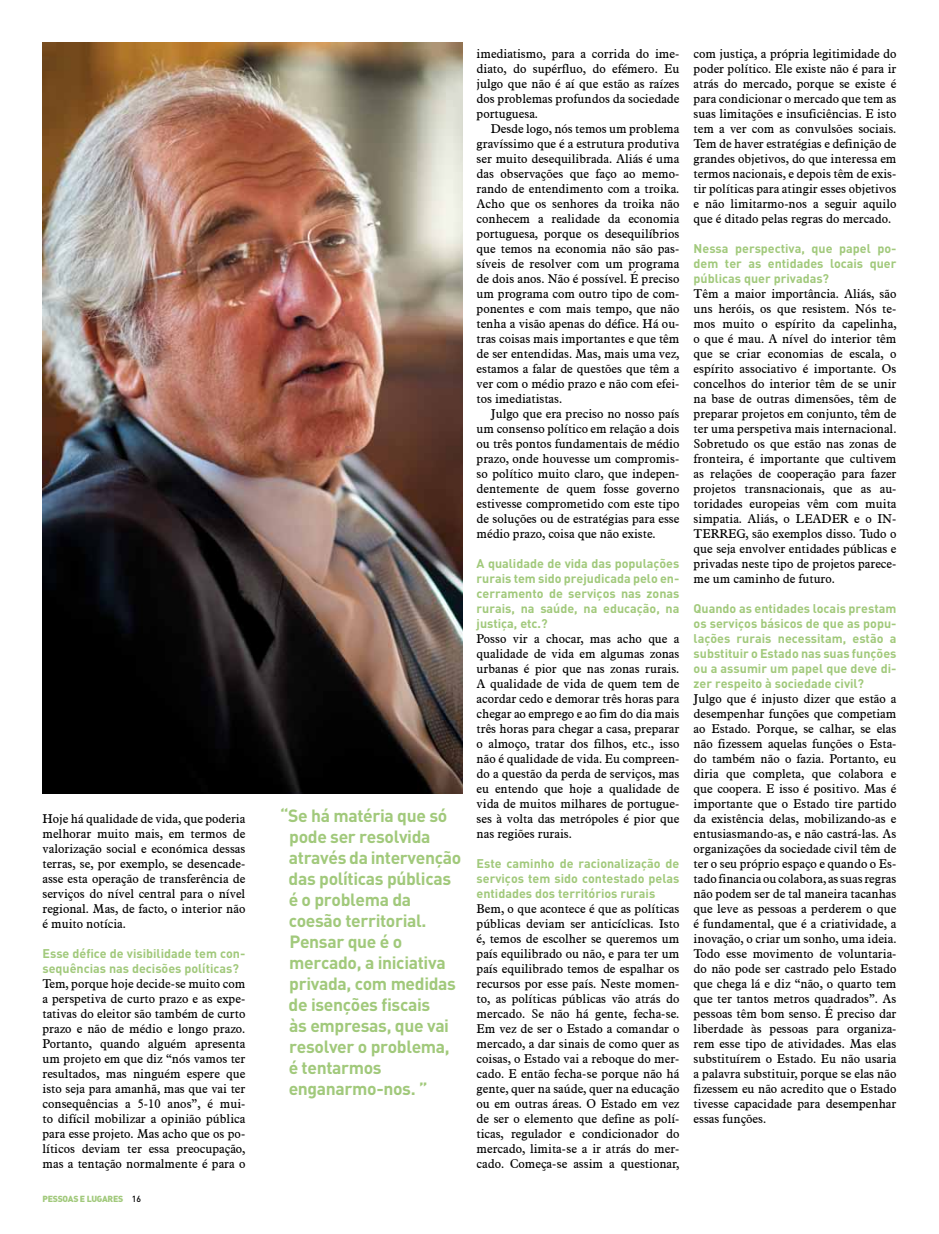
<style>
.page{position:relative;width:939px;height:1234px;background:#fff}
.page>*{position:absolute;margin:0;border:0;box-sizing:border-box;transform-origin:0 0}
.t1{font:700 17.5px/21px "DIN";letter-spacing:-.02em;color:#a1c97b}
.t2{font:12.5px/15px "Aldine 721 BT";color:#000;text-align:justify}
.t3{font:700 12.5px/15px "DIN";color:#a1c97b;text-align:justify}
.t4{font:8.75px "DIN Black Alternate";letter-spacing:-.03em;color:#a1c97b}
.s1{font-family:"DIN";font-weight:500;color:#000}
</style>
<div class="page">
<img style="left:43px;top:43px;width:419px;height:750px">
<p class="t2" style="left:43px;top:810px;width:204px">Hoje há qualidade de vida, que poderia melhorar muito mais, em termos de valorização social e económica dessas terras, se, por exemplo, se desencade&shy;asse esta operação de transferência de serviços do nível central para o nível regional. Mas, de facto, o interior não é muito notícia.</p>
<p class="t3" style="left:43px;top:945px;width:204px">Esse défice de visibilidade tem con&shy;sequências nas decisões políticas?</p>
<p class="t2" style="left:43px;top:975px;width:204px">Tem, porque hoje decide-se muito com a perspetiva de curto prazo e as expe&shy;tativas do eleitor são também de curto prazo e não de médio e longo prazo.<br>Portanto, quando alguém apresenta um projeto em que diz “nós vamos ter resultados, mas ninguém espere que isto seja para amanhã, mas que vai ter consequências a 5-10 anos”, é mui&shy;to difícil mobilizar a opinião pública para esse projeto. Mas acho que os po&shy;líticos deviam ter essa preocupação, mas a tentação normalmente é para o</p>
<p class="t4" style="left:43px;top:1192px;width:100px">PESSOAS E LUGARES <span class="s1">16</span></p>
<p class="t1" style="left:289px;top:804px;width:174px;text-indent:-8px">“Se há matéria que só pode ser resolvida através da intervenção das políticas públicas é o problema da coesão territorial.<br>Pensar que é o mercado, a iniciativa privada, com medidas de isenções fiscais<br>às empresas, que vai resolver o problema, é tentarmos enganarmo-nos. ”</p>
<p class="t2" style="left:477px;top:45px;width:204px">imediatismo, para a corrida do ime&shy;diato, do supérfluo, do efémero. Eu julgo que não é aí que estão as raízes dos problemas profundos da sociedade portuguesa.</p>
<p class="t2" style="left:477px;top:120px;width:204px;text-indent:14px">Desde logo, nós temos um problema gravíssimo que é a estrutura produtiva ser muito desequilibrada. Aliás é uma das observações que faço ao memo&shy;rando de entendimento com a troika.<br>Acho que os senhores da troika não conhecem a realidade da economia portuguesa, porque os desequilíbrios que temos na economia não são pas&shy;síveis de resolver com um programa de dois anos. Não é possível. É preciso um programa com outro tipo de com&shy;ponentes e com mais tempo, que não tenha a visão apenas do défice. Há ou&shy;tras coisas mais importantes e que têm de ser entendidas. Mas, mais uma vez, estamos a falar de questões que têm a ver com o médio prazo e não com efei&shy;tos imediatistas.</p>
<p class="t2" style="left:477px;top:405px;width:204px;text-indent:14px">Julgo que era preciso no nosso país um consenso político em relação a dois ou três pontos fundamentais de médio prazo, onde houvesse um compromis&shy;so político muito claro, que indepen&shy;dentemente de quem fosse governo estivesse comprometido com este tipo de soluções ou de estratégias para esse médio prazo, coisa que não existe.</p>
<p class="t3" style="left:477px;top:555px;width:204px">A qualidade de vida das populações rurais tem sido prejudicada pelo en&shy;cerramento de serviços nas zonas rurais, na saúde, na educação, na justiça, etc.?</p>
<p class="t2" style="left:477px;top:630px;width:204px">Posso vir a chocar, mas acho que a qualidade de vida em algumas zonas urbanas é pior que nas zonas rurais.<br>A qualidade de vida de quem tem de acordar cedo e demorar três horas para chegar ao emprego e ao fim do dia mais três horas para chegar a casa, preparar o almoço, tratar dos filhos, etc., isso não é qualidade de vida. Eu compreen&shy;do a questão da perda de serviços, mas eu entendo que hoje a qualidade de vida de muitos milhares de portugue&shy;ses à volta das metrópoles é pior que nas regiões rurais.</p>
<p class="t3" style="left:477px;top:855px;width:204px">Este caminho de racionalização de serviços tem sido contestado pelas entidades dos territórios rurais</p>
<p class="t2" style="left:477px;top:900px;width:204px">Bem, o que acontece é que as políticas públicas deviam ser anticíclicas. Isto é, temos de escolher se queremos um país equilibrado ou não, e para ter um país equilibrado temos de espalhar os recursos por esse país. Neste momen&shy;to, as políticas públicas vão atrás do mercado. Se não há gente, fecha-se.<br>Em vez de ser o Estado a comandar o mercado, a dar sinais de como quer as coisas, o Estado vai a reboque do mer&shy;cado. E então fecha-se porque não há gente, quer na saúde, quer na educação ou em outras áreas. O Estado em vez de ser o elemento que define as polí&shy;ticas, regulador e condicionador do mercado, limita-se a ir atrás do mer&shy;cado. Começa-se assim a questionar,</p>
<p class="t2" style="left:694px;top:45px;width:204px">com justiça, a própria legitimidade do poder político. Ele existe não é para ir atrás do mercado, porque se existe é para condicionar o mercado que tem as suas limitações e insuficiências. E isto tem a ver com as convulsões sociais.<br>Tem de haver estratégias e definição de grandes objetivos, do que interessa em termos nacionais, e depois têm de exis&shy;tir políticas para atingir esses objetivos e não limitarmo-nos a seguir aquilo que é ditado pelas regras do mercado.</p>
<p class="t3" style="left:694px;top:240px;width:204px">Nessa perspectiva, que papel po&shy;dem ter as entidades locais quer públicas quer privadas?</p>
<p class="t2" style="left:694px;top:285px;width:204px">Têm a maior importância. Aliás, são uns heróis, os que resistem. Nós te&shy;mos muito o espírito da capelinha, o que é mau. A nível do interior têm que se criar economias de escala, o espírito associativo é importante. Os concelhos do interior têm de se unir na base de outras dimensões, têm de preparar projetos em conjunto, têm de ter uma perspetiva mais internacional.<br>Sobretudo os que estão nas zonas de fronteira, é importante que cultivem as relações de cooperação para fazer projetos transnacionais, que as au&shy;toridades europeias vêm com muita simpatia. Aliás, o LEADER e o IN-TERREG, são exemplos disso. Tudo o que seja envolver entidades públicas e privadas neste tipo de projetos parece&shy;me um caminho de futuro.</p>
<p class="t3" style="left:694px;top:600px;width:204px">Quando as entidades locais prestam os serviços básicos de que as popu&shy;lações rurais necessitam, estão a substituir o Estado nas suas funções ou a assumir um papel que deve di&shy;zer respeito à sociedade civil?</p>
<p class="t2" style="left:694px;top:690px;width:204px">Julgo que é injusto dizer que estão a desempenhar funções que competiam ao Estado. Porque, se calhar, se elas não fizessem aquelas funções o Esta&shy;do também não o fazia. Portanto, eu diria que completa, que colabora e que coopera. E isso é positivo. Mas é importante que o Estado tire partido da existência delas, mobilizando-as e entusiasmando-as, e não castrá-las. As organizações da sociedade civil têm de ter o seu próprio espaço e quando o Es&shy;tado financia ou colabora, as suas regras não podem ser de tal maneira tacanhas que leve as pessoas a perderem o que é fundamental, que é a criatividade, a inovação, o criar um sonho, uma ideia.<br>Todo esse movimento de voluntaria&shy;do não pode ser castrado pelo Estado que chega lá e diz “não, o quarto tem que ter tantos metros quadrados”. As pessoas têm bom senso. É preciso dar liberdade às pessoas para organiza&shy;rem esse tipo de atividades. Mas elas substituírem o Estado. Eu não usaria a palavra substituir, porque se elas não fizessem eu não acredito que o Estado tivesse capacidade para desempenhar essas funções.</p>
</div>
